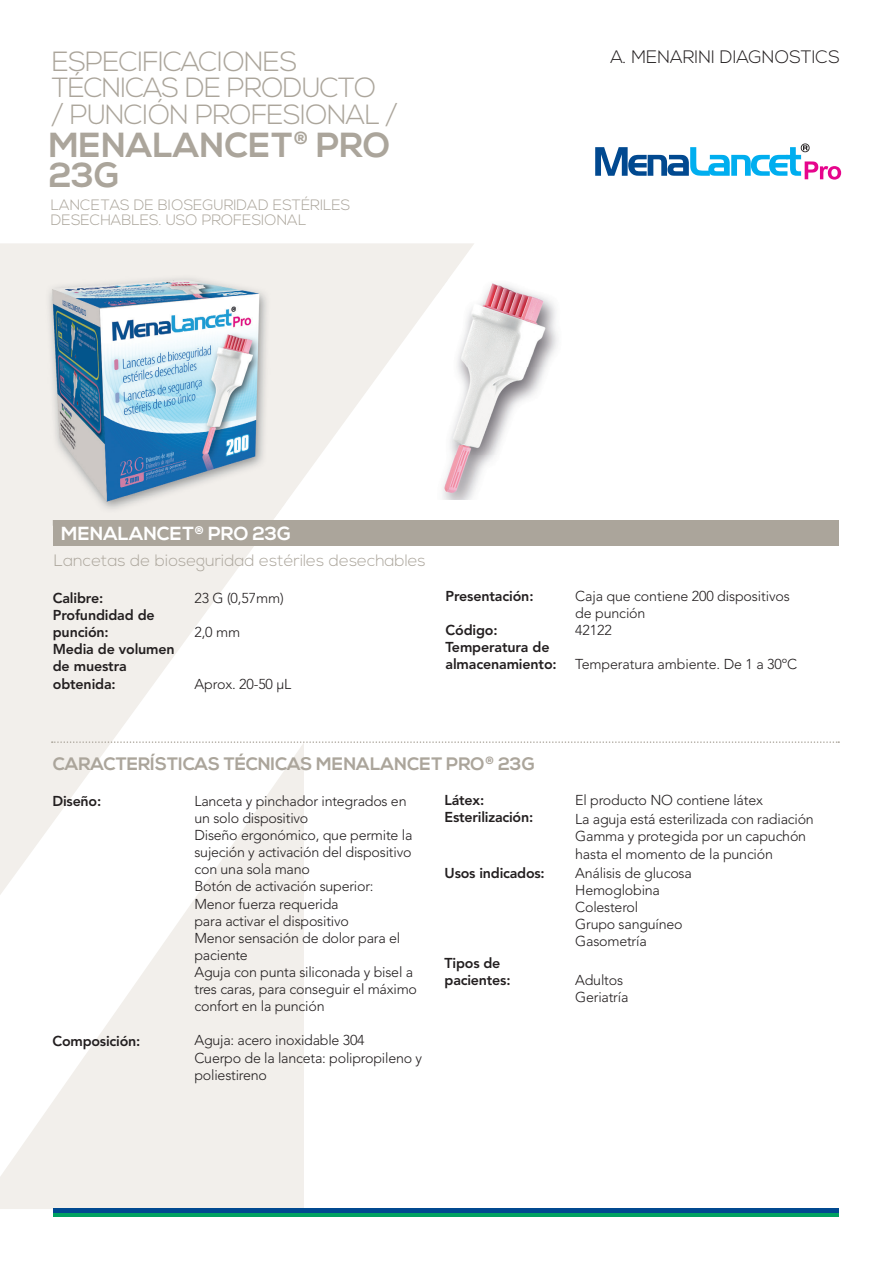
<style>
.page{position:relative;width:891px;height:1261px;background:#fff}
.page>*{position:absolute;margin:0;border:0;box-sizing:border-box;transform-origin:0 0}
.t1{font:700 34.8px/30px "Nexa";color:#aba59b}
.t2{font:300 27.75px/26.5px "Nexa";letter-spacing:-.03em;color:#aba59b}
.t3{font:700 18.9px "Nexa";color:#fff}
.t4{font:700 18px "Nexa";color:#aba59b}
.t5{font:300 18px "Nexa";color:#231f20}
.t6{font:300 16.5px "Nexa";color:#aba59b}
.t7{font:300 15px/15px "Nexa";color:#aba59b}
.t8{font:300 14.25px/17.1px "Avenir LT Std";letter-spacing:-.015em;color:#231f20}
.t9{font:800 14.25px/17.1px "Avenir LT Std";letter-spacing:-.01em;color:#231f20}
</style>
<div class="page">
<svg style="left:0;top:243px;width:474px;height:965px"></svg>
<div style="left:53px;top:520px;width:785px;height:25px;background:#aba59b"></div>
<div style="left:43px;top:262px;width:242px;height:52px;background:#f2efeb"></div>
<img style="left:43px;top:314px;width:48px;height:211px">
<div style="left:237px;top:314px;width:48px;height:206px;background:#f2efeb"></div>
<img style="left:91px;top:513px;width:146px;height:7px">
<img style="left:53px;top:520px;width:38px;height:5px">
<img style="left:46px;top:274px;width:225px;height:239px">
<svg style="left:53px;top:1212px;width:785px;height:4px;background:#008b6c"></svg>
<hr style="left:53px;top:1208px;width:785px;height:4px;background:#014990">
<svg style="left:52px;top:741px;width:787px;height:2px"></svg>
<svg style="left:595px;top:143px;width:246px;height:37px"></svg>
<img style="left:437px;top:279px;width:121px;height:220px">
<img style="left:437px;top:279px;width:11px;height:16px">
<h2 class="t2" style="left:52px;top:49px;width:348px">ESPECIFICACIONES<br>TÉCNICAS DE PRODUCTO<br>/ PUNCIÓN PROFESIONAL /</h2>
<h1 class="t1" style="left:49px;top:131px;width:343px">MENALANCET<sup>®</sup> PRO<br>23G</h1>
<p class="t7" style="left:51px;top:198px;width:301px">LANCETAS DE BIOSEGURIDAD ESTÉRILES<br>DESECHABLES. USO PROFESIONAL</p>
<p class="t5" style="left:610px;top:47px;width:231px">A. MENARINI DIAGNOSTICS</p>
<h3 class="t3" style="left:61px;top:522px;width:231px">MENALANCET<sup>®</sup> PRO 23G</h3>
<p class="t6" style="left:54px;top:551px;width:373px">Lancetas de bioseguridad estériles desechables</p>
<p class="t9" style="left:53px;top:589px;width:123px">Calibre:<br>Profundidad de punción:<br>Media de volumen de muestra obtenida:</p>
<p class="t8" style="left:194px;top:589px;width:91px">23 G (0,57mm)</p>
<p class="t8" style="left:194px;top:623px;width:47px">2,0 mm</p>
<p class="t8" style="left:194px;top:675px;width:98px">Aprox. 20-50 µL</p>
<p class="t9" style="left:445px;top:587px;width:90px">Presentación:</p>
<p class="t9" style="left:445px;top:621px;width:113px">Código:<br>Temperatura de almacenamiento:</p>
<p class="t8" style="left:575px;top:587px;width:216px">Caja que contiene 200 dispositivos de punción<br>42122</p>
<p class="t8" style="left:575px;top:656px;width:223px">Temperatura ambiente. De 1 a 30ºC</p>
<p class="t4" style="left:53px;top:753px;width:483px">CARACTERÍSTICAS TÉCNICAS MENALANCET PRO<sup>®</sup> 23G</p>
<p class="t9" style="left:52px;top:792px;width:50px">Diseño:</p>
<p class="t9" style="left:52px;top:1032px;width:89px">Composición:</p>
<p class="t8" style="left:194px;top:792px;width:224px">Lanceta y pinchador integrados en un solo dispositivo<br>Diseño ergonómico, que permite la sujeción y activación del dispositivo con una sola mano<br>Botón de activación superior:<br>Menor fuerza requerida<br>para activar el dispositivo<br>Menor sensación de dolor para el paciente<br>Aguja con punta siliconada y bisel a tres caras, para conseguir el máximo confort en la punción</p>
<p class="t8" style="left:194px;top:1031px;width:229px">Aguja: acero inoxidable 304<br>Cuerpo de la lanceta: polipropileno y poliestireno</p>
<p class="t9" style="left:444px;top:791px;width:90px">Látex:<br>Esterilización:</p>
<p class="t9" style="left:444px;top:864px;width:102px">Usos indicados:</p>
<p class="t9" style="left:444px;top:954px;width:67px">Tipos de pacientes:</p>
<p class="t8" style="left:575px;top:790px;width:240px;line-height:19.2px">El producto NO contiene látex<br>La aguja está esterilizada con radiación</p>
<p class="t8" style="left:575px;top:828px;width:232px">Gamma y protegida por un capuchón hasta el momento de la punción</p>
<p class="t8" style="left:575px;top:864px;width:118px">Análisis de glucosa<br>Hemoglobina<br>Colesterol<br>Grupo sanguíneo<br>Gasometría</p>
<p class="t8" style="left:575px;top:971px;width:55px">Adultos<br>Geriatría</p>
</div>
